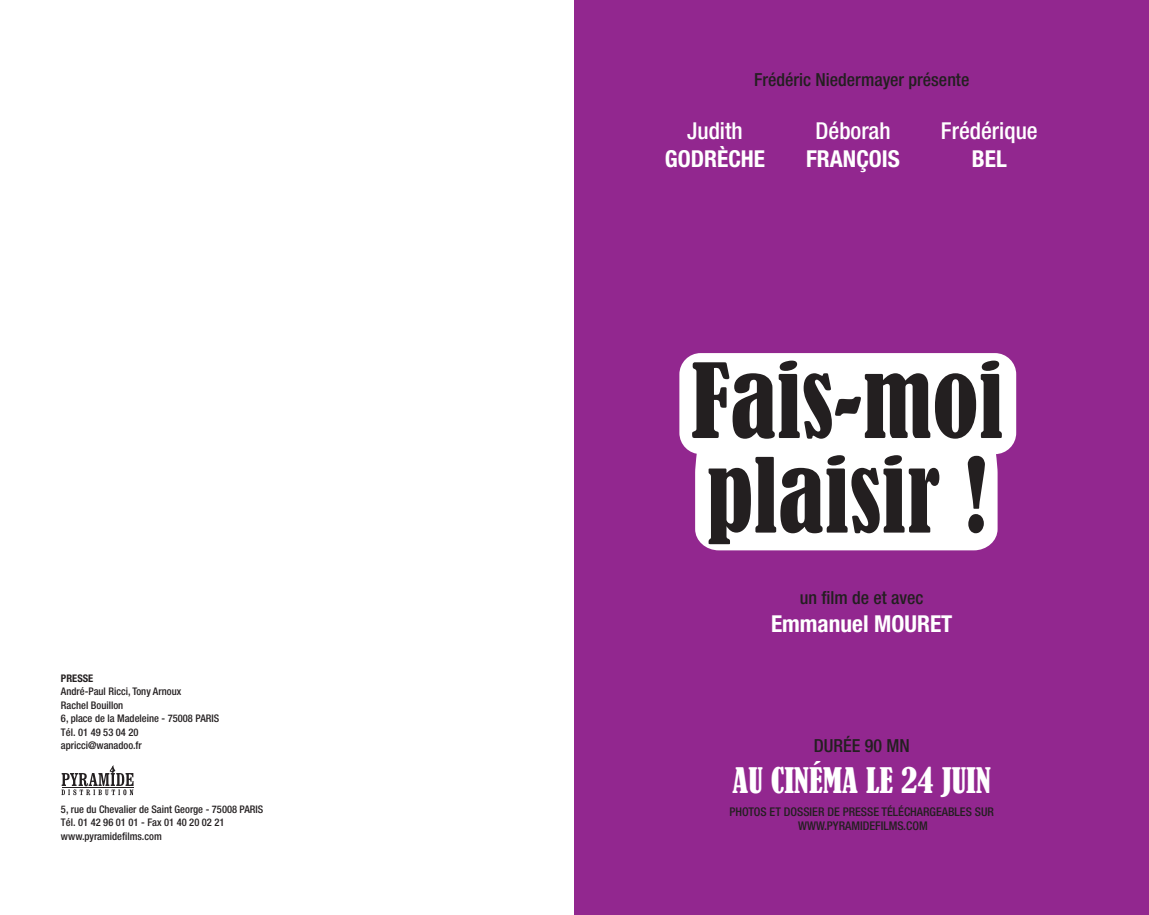
<style>
.page{position:relative;width:1149px;height:915px;background:#fff}
.page>*{position:absolute;margin:0;border:0;box-sizing:border-box;transform-origin:0 0}
.t1{font:condensed 96px/94.5px "Bernard";color:#231f20}
.t2{font:condensed 33px "Bernard";color:#fff}
.t3{font:700 condensed 23.4px "Helvetica Neue";color:#fff}
.t4{font:500 condensed 23.4px "Helvetica Neue";color:#fff}
.t5{font:500 condensed 18px "Helvetica Neue";color:#231f20}
.t6{font:500 condensed 12px/14.4px "Helvetica Neue";color:#231f20;text-align:center}
.t7{font:500 condensed 10.5px/13.5px "Helvetica Neue";color:#231f20}
.t8{font:700 condensed 10.5px "Helvetica Neue";color:#231f20}
</style>
<div class="page">
<div style="left:574px;top:0;width:574px;height:914px;background:#92278f"></div>
<div style="left:679px;top:353px;width:336px;height:101px;background:#fff;border-radius:21px"></div>
<div style="left:695px;top:453px;width:302px;height:97px;background:#fff"></div>
<svg style="left:62px;top:773px;width:72px;height:23px"></svg>
<svg style="left:61px;top:766px;width:72px;height:29px"></svg>
<hr style="left:62px;top:787px;width:71px;height:1px;background:#231f20">
<p class="t8" style="left:61px;top:671px;width:34px">PRESSE</p>
<p class="t7" style="left:61px;top:684px;width:122px">André-Paul Ricci, Tony Arnoux<br>Rachel Bouillon</p>
<p class="t7" style="left:61px;top:711px;width:160px">6, place de la Madeleine - 75008 PARIS</p>
<p class="t7" style="left:61px;top:724px;width:79px">Tél. 01 49 53 04 20</p>
<p class="t7" style="left:61px;top:738px;width:82px">apricci@wanadoo.fr</p>
<p class="t7" style="left:61px;top:802px;width:204px">5, rue du Chevalier de Saint George - 75008 PARIS</p>
<p class="t7" style="left:61px;top:815px;width:165px">Tél. 01 42 96 01 01 - Fax 01 40 20 02 21</p>
<p class="t7" style="left:61px;top:829px;width:102px">www.pyramidefilms.com</p>
<p class="t5" style="left:754px;top:69px;width:217px">Frédéric Niedermayer présente</p>
<p class="t4" style="left:686px;top:116px;width:57px">Judith</p>
<p class="t4" style="left:815px;top:116px;width:77px">Déborah</p>
<p class="t4" style="left:940px;top:116px;width:98px">Frédérique</p>
<p class="t3" style="left:664px;top:144px;width:102px">GODRÈCHE</p>
<p class="t3" style="left:805px;top:144px;width:95px">FRANÇOIS</p>
<p class="t3" style="left:971px;top:144px;width:36px">BEL</p>
<p class="t1" style="left:691px;top:355px;width:313px">Fais-moi plaisir !</p>
<p class="t5" style="left:799px;top:586px;width:125px">un film de et avec</p>
<p class="t3" style="left:770px;top:609px;width:183px">Emmanuel MOURET</p>
<p class="t5" style="left:813px;top:734px;width:97px">DURÉE 90 MN</p>
<p class="t2" style="left:732px;top:760px;width:260px">AU CINÉMA LE 24 JUIN</p>
<p class="t6" style="left:729px;top:803px;width:266px">PHOTOS ET DOSSIER DE PRESSE TÉLÉCHARGEABLES SUR<br>WWW.PYRAMIDEFILMS.COM</p>
</div>
